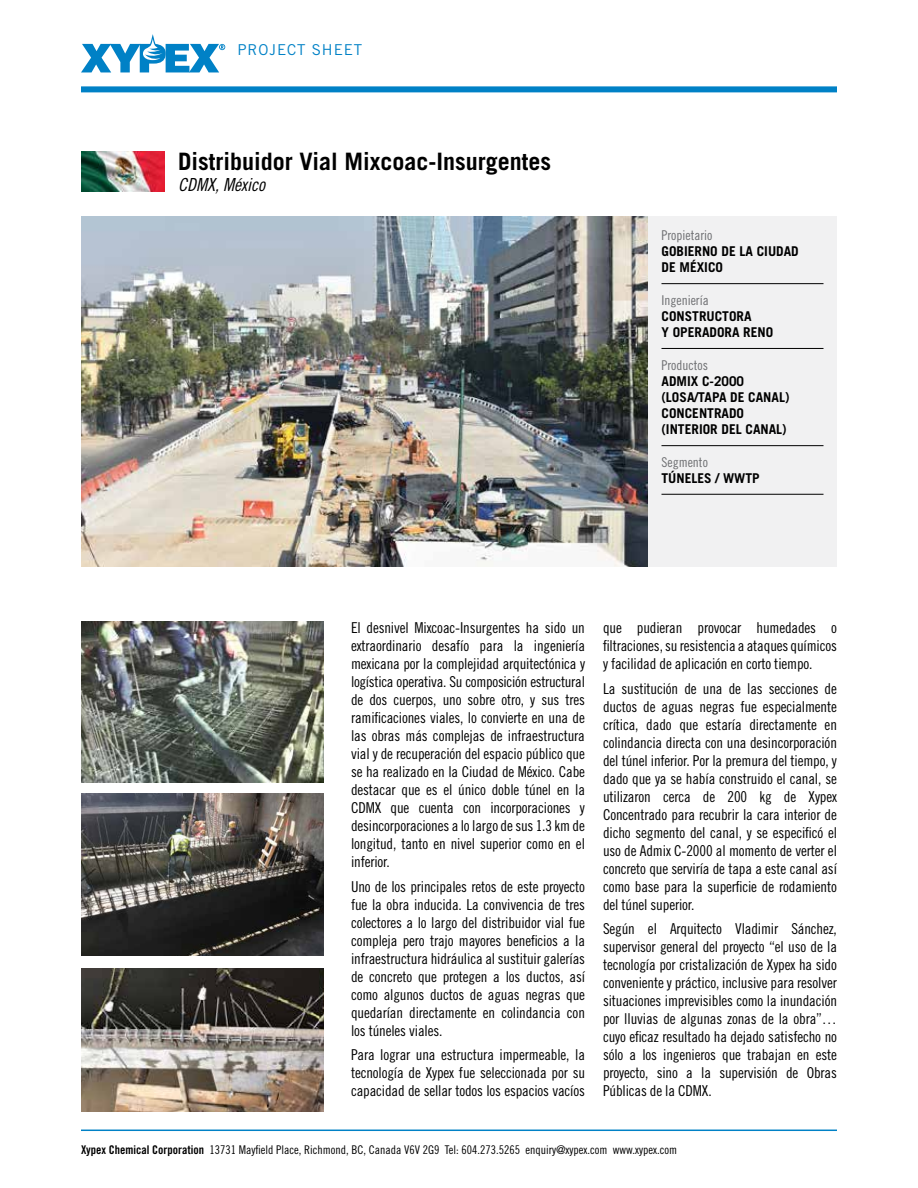
<style>
.page{position:relative;width:918px;height:1188px;background:#fff}
.page>*{position:absolute;margin:0;border:0;box-sizing:border-box;transform-origin:0 0}
.t1{font:700 24px "Trade Gothic";color:#000}
.t2{font:18px "Trade Gothic Cond Eighteen Obl";color:#000}
.t3{font:15px/18px "Trade Gothic Cond Eighteen";letter-spacing:-.01em;color:#000;text-align:justify}
.t4{font:15px "Trade Gothic";letter-spacing:.06em;color:#0081c6}
.t5{font:700 13.5px/16.2px "Trade Gothic";color:#000}
.t6{font:13.5px "Trade Gothic Cond Eighteen";color:#6d6e71}
.t7{font:12px "Trade Gothic Cond Eighteen";color:#000}
.s1{font-family:"Trade Gothic Bold Cond Twenty"}
</style>
<div class="page">
<svg style="left:81px;top:34px;width:144px;height:38px"></svg>
<div style="left:81px;top:86px;width:756px;height:6px;background:#0081c6"></div>
<hr style="left:81px;top:1130px;width:756px;height:1px;background:#0081c6">
<img style="left:81px;top:151px;width:83px;height:40px">
<img style="left:81px;top:216px;width:567px;height:351px">
<div style="left:648px;top:216px;width:189px;height:351px;background:#f1f1f2"></div>
<hr style="left:662px;top:283px;width:162px;height:1px;background:#000">
<hr style="left:662px;top:348px;width:162px;height:1px;background:#000">
<hr style="left:662px;top:445px;width:162px;height:1px;background:#000">
<hr style="left:662px;top:494px;width:162px;height:1px;background:#000">
<img style="left:81px;top:621px;width:243px;height:162px">
<img style="left:81px;top:794px;width:243px;height:162px">
<img style="left:81px;top:969px;width:243px;height:142px">
<p class="t4" style="left:238px;top:40px;width:126px">PROJECT SHEET</p>
<h1 class="t1" style="left:178px;top:146px;width:374px">Distribuidor Vial Mixcoac-Insurgentes</h1>
<p class="t2" style="left:178px;top:174px;width:88px">CDMX, México</p>
<p class="t6" style="left:662px;top:227px;width:52px">Propietario</p>
<p class="t5" style="left:662px;top:243px;width:139px">GOBIERNO DE LA CIUDAD<br>DE MÉXICO</p>
<p class="t6" style="left:662px;top:292px;width:49px">Ingeniería</p>
<p class="t5" style="left:662px;top:308px;width:113px">CONSTRUCTORA<br>Y OPERADORA RENO</p>
<p class="t6" style="left:662px;top:357px;width:48px">Productos</p>
<p class="t5" style="left:662px;top:373px;width:130px">ADMIX C-2000 (LOSA/TAPA DE CANAL)<br>CONCENTRADO (INTERIOR DEL CANAL)</p>
<p class="t6" style="left:662px;top:454px;width:48px">Segmento</p>
<p class="t5" style="left:662px;top:470px;width:100px">TÚNELES / WWTP</p>
<p class="t3" style="left:351px;top:618px;width:236px">El desnivel Mixcoac-Insurgentes ha sido un extraordinario desafío para la ingeniería mexicana por la complejidad arquitectónica y logística operativa. Su composición estructural de dos cuerpos, uno sobre otro, y sus tres ramificaciones viales, lo convierte en una de las obras más complejas de infraestructura vial y de recuperación del espacio público que se ha realizado en la Ciudad de México. Cabe destacar que es el único doble túnel en la CDMX que cuenta con incorporaciones y desincorporaciones a lo largo de sus 1.3 km de longitud, tanto en nivel superior como en el inferior.</p>
<p class="t3" style="left:351px;top:877px;width:236px">Uno de los principales retos de este proyecto fue la obra inducida. La convivencia de tres colectores a lo largo del distribuidor vial fue compleja pero trajo mayores beneficios a la infraestructura hidráulica al sustituir galerías de concreto que protegen a los ductos, así como algunos ductos de aguas negras que quedarían directamente en colindancia con los túneles viales.</p>
<p class="t3" style="left:351px;top:1046px;width:236px">Para lograr una estructura impermeable, la tecnología de Xypex fue seleccionada por su capacidad de sellar todos los espacios vacíos</p>
<p class="t3" style="left:603px;top:618px;width:236px">que pudieran provocar humedades o filtraciones, su resistencia a ataques químicos y facilidad de aplicación en corto tiempo.</p>
<p class="t3" style="left:603px;top:679px;width:236px">La sustitución de una de las secciones de ductos de aguas negras fue especialmente crítica, dado que estaría directamente en colindancia directa con una desincorporación del túnel inferior. Por la premura del tiempo, y dado que ya se había construido el canal, se utilizaron cerca de 200 kg de Xypex Concentrado para recubrir la cara interior de dicho segmento del canal, y se especificó el uso de Admix C-2000 al momento de verter el concreto que serviría de tapa a este canal así como base para la superficie de rodamiento del túnel superior.</p>
<p class="t3" style="left:603px;top:920px;width:236px">Según el Arquitecto Vladimir Sánchez, supervisor general del proyecto “el uso de la tecnología por cristalización de Xypex ha sido conveniente y práctico, inclusive para resolver situaciones imprevisibles como la inundación por lluvias de algunas zonas de la obra”… cuyo eficaz resultado ha dejado satisfecho no sólo a los ingenieros que trabajan en este proyecto, sino a la supervisión de Obras Públicas de la CDMX.</p>
<p class="t7" style="left:81px;top:1143px;width:598px"><span class="s1">Xypex Chemical Corporation</span> 13731 Mayfield Place, Richmond, BC, Canada V6V 2G9 Tel: 604.273.5265 enquiry@xypex.com www.xypex.com</p>
</div>
